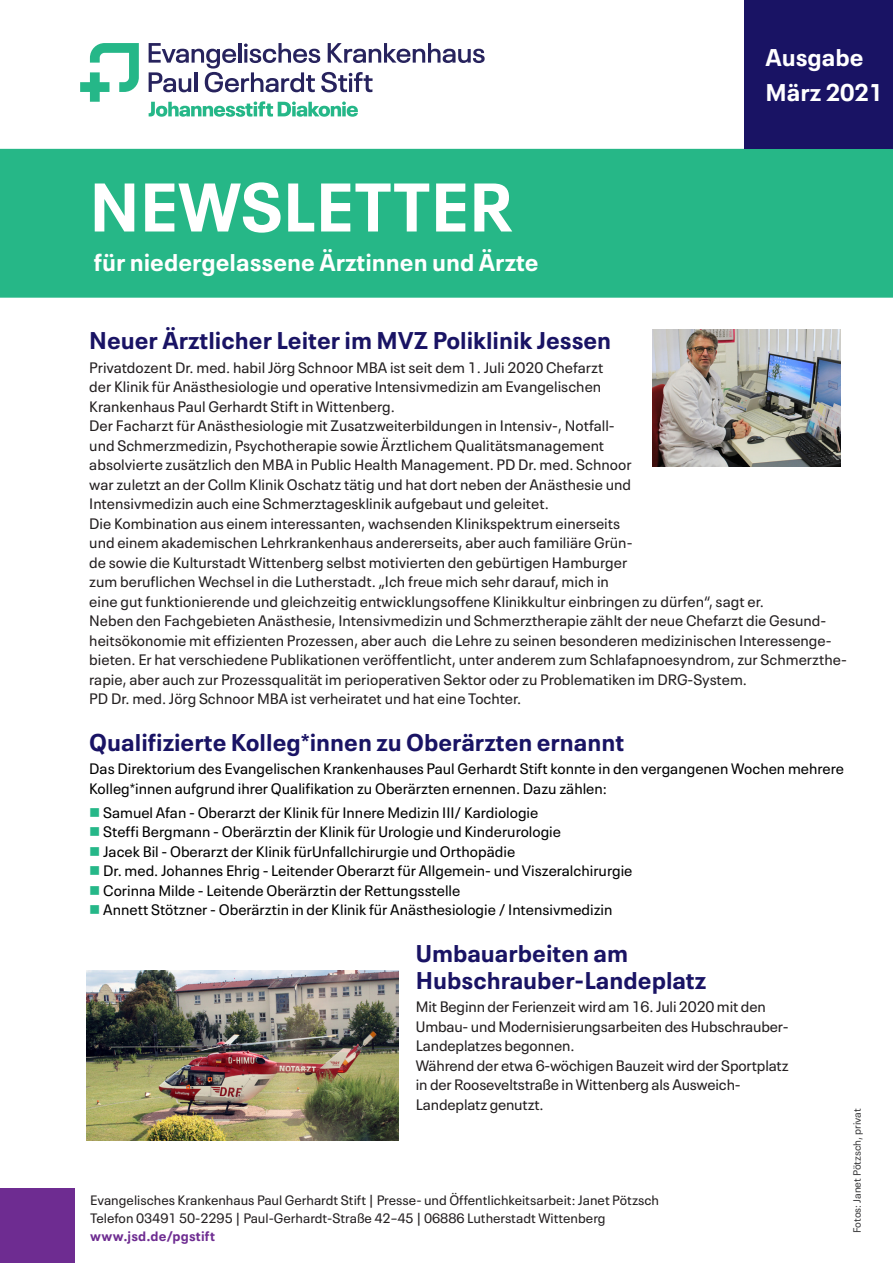
<style>
.page{position:relative;width:893px;height:1263px;background:#fff}
.page>*{position:absolute;margin:0;border:0;box-sizing:border-box;transform-origin:0 0}
.head_40_48_bold{font:700 67.95px "Neue Plak Text";color:#fff}
.t1{font:700 24px/27px "Neue Plak Text";color:#191364}
.head_40_48_bold-2{font:700 24px "Neue Plak Text";color:#fff}
.t2{font:15px/19.5px "Neue Plak Text";color:#231f20}
.t3{font:15px/19.5px "Neue Plak Text";color:#000}
.t4{font:13.5px/18px "Neue Plak Text";color:#231f20}
.t5{font:700 13.5px "Neue Plak Text";letter-spacing:.01em;color:#6e2c91}
.head_40_48_bold-3{font:10.5px "Neue Plak Text";color:#3e3e3f}
.s1{color:#25b788}
</style>
<div class="page">
<div style="left:0;top:149px;width:893px;height:149px;background:#26b787"></div>
<svg style="left:80px;top:43px;width:59px;height:59px"></svg>
<svg style="left:149px;top:101px;width:209px;height:16px"></svg>
<svg style="left:149px;top:43px;width:336px;height:49px"></svg>
<div style="left:0;top:1188px;width:74px;height:75px;background:#6e2c91"></div>
<div style="left:744px;top:0;width:149px;height:149px;background:#191364"></div>
<img style="left:652px;top:330px;width:188px;height:137px">
<img style="left:87px;top:971px;width:312px;height:170px">
<p class="head_40_48_bold" style="left:89px;top:151px;width:425px">NEWSLETTER</p>
<p class="head_40_48_bold-2" style="left:94px;top:242px;width:446px">für niedergelassene Ärztinnen und Ärzte</p>
<p class="head_40_48_bold-2" style="left:765px;top:38px;width:100px">Ausgabe</p>
<p class="head_40_48_bold-2" style="left:765px;top:72px;width:119px">März 2021</p>
<p class="t1" style="left:89px;top:324px;width:523px">Neuer Ärztlicher Leiter im MVZ Poliklinik Jessen</p>
<p class="t2" style="left:89px;top:356px;width:516px">Privatdozent Dr. med. habil Jörg Schnoor MBA ist seit dem 1. Juli 2020 Chefarzt der Klinik für Anästhesiologie und operative Intensivmedizin am Evangelischen<br>Krankenhaus Paul Gerhardt Stift in Wittenberg.</p>
<p class="t2" style="left:89px;top:415px;width:544px">Der Facharzt für Anästhesiologie mit Zusatzweiterbildungen in Intensiv-, Notfall&shy;und Schmerzmedizin, Psychotherapie sowie Ärztlichem Qualitätsmanagement absolvierte zusätzlich den MBA in Public Health Management. PD Dr. med. Schnoor war zuletzt an der Collm Klinik Oschatz tätig und hat dort neben der Anästhesie und Intensivmedizin auch eine Schmerztagesklinik aufgebaut und geleitet.</p>
<p class="t2" style="left:89px;top:512px;width:676px">Die Kombination aus einem interessanten, wachsenden Klinikspektrum einerseits<br>und einem akademischen Lehrkrankenhaus andererseits, aber auch familiäre Grün-<br>de sowie die Kulturstadt Wittenberg selbst motivierten den gebürtigen Hamburger<br>zum beruflichen Wechsel in die Lutherstadt. „Ich freue mich sehr darauf, mich in<br>eine gut funktionierende und gleichzeitig entwicklungsoffene Klinikkultur einbringen zu dürfen“, sagt er.</p>
<p class="t2" style="left:89px;top:610px;width:759px">Neben den Fachgebieten Anästhesie, Intensivmedizin und Schmerztherapie zählt der neue Chefarzt die Gesund&shy;heitsökonomie mit effizienten Prozessen, aber auch die Lehre zu seinen besonderen medizinischen Interessenge&shy;bieten. Er hat verschiedene Publikationen veröffentlicht, unter anderem zum Schlafapnoesyndrom, zur Schmerzthe&shy;rapie, aber auch zur Prozessqualität im perioperativen Sektor oder zu Problematiken im DRG-System.</p>
<p class="t2" style="left:89px;top:688px;width:434px">PD Dr. med. Jörg Schnoor MBA ist verheiratet und hat eine Tochter.</p>
<p class="t1" style="left:89px;top:726px;width:536px">Qualifizierte Kolleg*innen zu Oberärzten ernannt</p>
<p class="t3" style="left:89px;top:758px;width:756px">Das Direktorium des Evangelischen Krankenhauses Paul Gerhardt Stift konnte in den vergangenen Wochen mehrere<br>Kolleg*innen aufgrund ihrer Qualifikation zu Oberärzten ernennen. Dazu zählen:</p>
<p class="t3" style="left:89px;top:801px;width:451px"><span class="s1">■</span> Samuel Afan - Oberarzt der Klinik für Innere Medizin III/ Kardiologie</p>
<p class="t3" style="left:89px;top:821px;width:473px"><span class="s1">■</span> Steffi Bergmann - Oberärztin der Klinik für Urologie und Kinderurologie</p>
<p class="t3" style="left:89px;top:840px;width:427px"><span class="s1">■</span> Jacek Bil - Oberarzt der Klinik fürUnfallchirurgie und Orthopädie</p>
<p class="t3" style="left:89px;top:860px;width:545px"><span class="s1">■</span> Dr. med. Johannes Ehrig - Leitender Oberarzt für Allgemein- und Viszeralchirurgie</p>
<p class="t3" style="left:89px;top:879px;width:372px"><span class="s1">■</span> Corinna Milde - Leitende Oberärztin der Rettungsstelle</p>
<p class="t3" style="left:89px;top:899px;width:525px"><span class="s1">■</span> Annett Stötzner - Oberärztin in der Klinik für Anästhesiologie / Intensivmedizin</p>
<p class="t1" style="left:416px;top:937px;width:292px">Umbauarbeiten am<br>Hubschrauber-Landeplatz</p>
<p class="t2" style="left:416px;top:996px;width:374px">Mit Beginn der Ferienzeit wird am 16. Juli 2020 mit den Umbau- und Modernisierungsarbeiten des Hubschrauber-Landeplatzes begonnen.<br>Während der etwa 6-wöchigen Bauzeit wird der Sportplatz in der Rooseveltstraße in Wittenberg als Ausweich-Landeplatz genutzt.</p>
<p class="head_40_48_bold-3" style="left:849px;top:1233px;width:126px;rotate:-90deg">Fotos: Janet Pötzsch, privat</p>
<p class="t4" style="left:90px;top:1190px;width:571px">Evangelisches Krankenhaus Paul Gerhardt Stift | Presse- und Öffentlichkeitsarbeit: Janet Pötzsch<br>Telefon 03491 50-2295 | Paul-Gerhardt-Straße 42–45 | 06886 Lutherstadt Wittenberg</p>
<p class="t5" style="left:90px;top:1225px;width:126px">www.jsd.de/pgstift</p>
</div>
